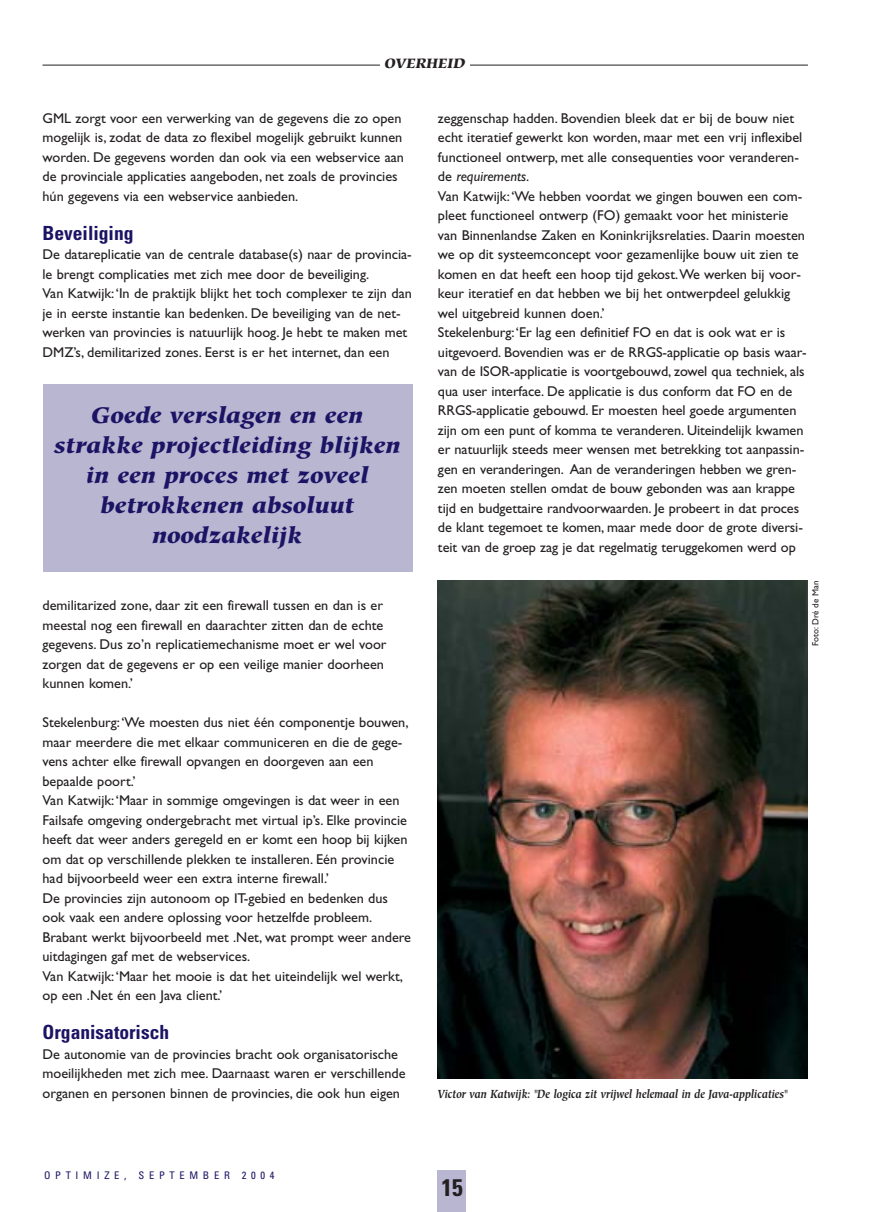
<style>
.page{position:relative;width:893px;height:1212px;background:#fff}
.page>*{position:absolute;margin:0;border:0;box-sizing:border-box;transform-origin:0 0}
.t1{font:700 condensed 24px "Univers";color:#231f20}
.t2{font:italic 900 22.5px/30px "Hiroshige";color:#1b1464;text-align:center}
.t3{font:700 condensed 19.5px "Univers";color:#1b1464}
.t4{font:14.25px/19.5px "Gill Sans";color:#231f20}
.t5{font:italic 900 13.5px "Hiroshige";color:#231f20}
.t6{font:italic 700 11.7px "Hiroshige";color:#231f20;scale:.83 1}
.t7{font:condensed 10.5px "Univers";letter-spacing:.45em;color:#1b1464}
.t8{font:9px "Gill Sans";color:#231f20}
.s1{font-style:italic}
</style>
<div class="page">
<div style="left:438px;top:1170px;width:28px;height:42px;background:#b9b6d2"></div>
<hr style="left:43px;top:65px;width:765px;height:1px;background:#231f20">
<div style="left:381px;top:57px;width:89px;height:22px;background:#fff"></div>
<img style="left:438px;top:581px;width:370px;height:497px">
<div style="left:43px;top:384px;width:369px;height:187px;background:#b9b6d2"></div>
<p class="t5" style="left:385px;top:58px;width:82px">OVERHEID</p>
<p class="t4" style="left:43px;top:110px;width:363px">GML zorgt voor een verwerking van de gegevens die zo open mogelijk is, zodat de data zo flexibel mogelijk gebruikt kunnen worden. De gegevens worden dan ook via een webservice aan de provinciale applicaties aangeboden, net zoals de provincies hún gegevens via een webservice aanbieden.</p>
<h3 class="t3" style="left:43px;top:225px;width:92px">Beveiliging</h3>
<p class="t4" style="left:43px;top:246px;width:371px">De datareplicatie van de centrale database(s) naar de provincia&shy;le brengt complicaties met zich mee door de beveiliging.<br>Van Katwijk:‘In de praktijk blijkt het toch complexer te zijn dan je in eerste instantie kan bedenken. De beveiliging van de net&shy;werken van provincies is natuurlijk hoog. Je hebt te maken met DMZ’s, demilitarized zones. Eerst is er het internet, dan een</p>
<h2 class="t2" style="left:54px;top:402px;width:348px">Goede verslagen en een strakke projectleiding blijken in een proces met zoveel betrokkenen absoluut noodzakelijk</h2>
<p class="t4" style="left:43px;top:597px;width:345px">demilitarized zone, daar zit een firewall tussen en dan is er meestal nog een firewall en daarachter zitten dan de echte gegevens. Dus zo’n replicatiemechanisme moet er wel voor zorgen dat de gegevens er op een veilige manier doorheen kunnen komen.’</p>
<p class="t4" style="left:43px;top:714px;width:370px">Stekelenburg:‘We moesten dus niet één componentje bouwen, maar meerdere die met elkaar communiceren en die de gege&shy;vens achter elke firewall opvangen en doorgeven aan een bepaalde poort.’<br>Van Katwijk:‘Maar in sommige omgevingen is dat weer in een Failsafe omgeving ondergebracht met virtual ip’s. Elke provincie heeft dat weer anders geregeld en er komt een hoop bij kijken om dat op verschillende plekken te installeren. Eén provincie had bijvoorbeeld weer een extra interne firewall.’<br>De provincies zijn autonoom op IT-gebied en bedenken dus ook vaak een andere oplossing voor hetzelfde probleem.<br>Brabant werkt bijvoorbeeld met .Net, wat prompt weer andere uitdagingen gaf met de webservices.<br>Van Katwijk:‘Maar het mooie is dat het uiteindelijk wel werkt, op een .Net én een Java client.’</p>
<h3 class="t3" style="left:43px;top:1025px;width:128px">Organisatorisch</h3>
<p class="t4" style="left:43px;top:1046px;width:365px">De autonomie van de provincies bracht ook organisatorische moeilijkheden met zich mee. Daarnaast waren er verschillende organen en personen binnen de provincies, die ook hun eigen</p>
<p class="t4" style="left:438px;top:110px;width:370px">zeggenschap hadden. Bovendien bleek dat er bij de bouw niet echt iteratief gewerkt kon worden, maar met een vrij inflexibel functioneel ontwerp, met alle consequenties voor veranderen&shy;de <span class="s1">requirements</span>.<br>Van Katwijk:‘We hebben voordat we gingen bouwen een com&shy;pleet functioneel ontwerp (FO) gemaakt voor het ministerie van Binnenlandse Zaken en Koninkrijksrelaties. Daarin moesten we op dit systeemconcept voor gezamenlijke bouw uit zien te komen en dat heeft een hoop tijd gekost.We werken bij voor&shy;keur iteratief en dat hebben we bij het ontwerpdeel gelukkig wel uitgebreid kunnen doen.’<br>Stekelenburg:‘Er lag een definitief FO en dat is ook wat er is uitgevoerd. Bovendien was er de RRGS-applicatie op basis waar&shy;van de ISOR-applicatie is voortgebouwd, zowel qua techniek, als qua user interface. De applicatie is dus conform dat FO en de RRGS-applicatie gebouwd. Er moesten heel goede argumenten zijn om een punt of komma te veranderen. Uiteindelijk kwamen er natuurlijk steeds meer wensen met betrekking tot aanpassin&shy;gen en veranderingen. Aan de veranderingen hebben we gren&shy;zen moeten stellen omdat de bouw gebonden was aan krappe tijd en budgettaire randvoorwaarden. Je probeert in dat proces de klant tegemoet te komen, maar mede door de grote diversi&shy;teit van de groep zag je dat regelmatig teruggekomen werd op</p>
<p class="t8" style="left:812px;top:646px;width:67px;rotate:-90deg">Foto: Dré de Man</p>
<p class="t6" style="left:438px;top:1089px;width:423px">Victor van Katwijk: "De logica zit vrijwel helemaal in de Java-applicaties"</p>
<p class="t7" style="left:44px;top:1172px;width:232px">OPTIMIZE, SEPTEMBER 2004</p>
<h1 class="t1" style="left:441px;top:1178px;width:23px">15</h1>
</div>
